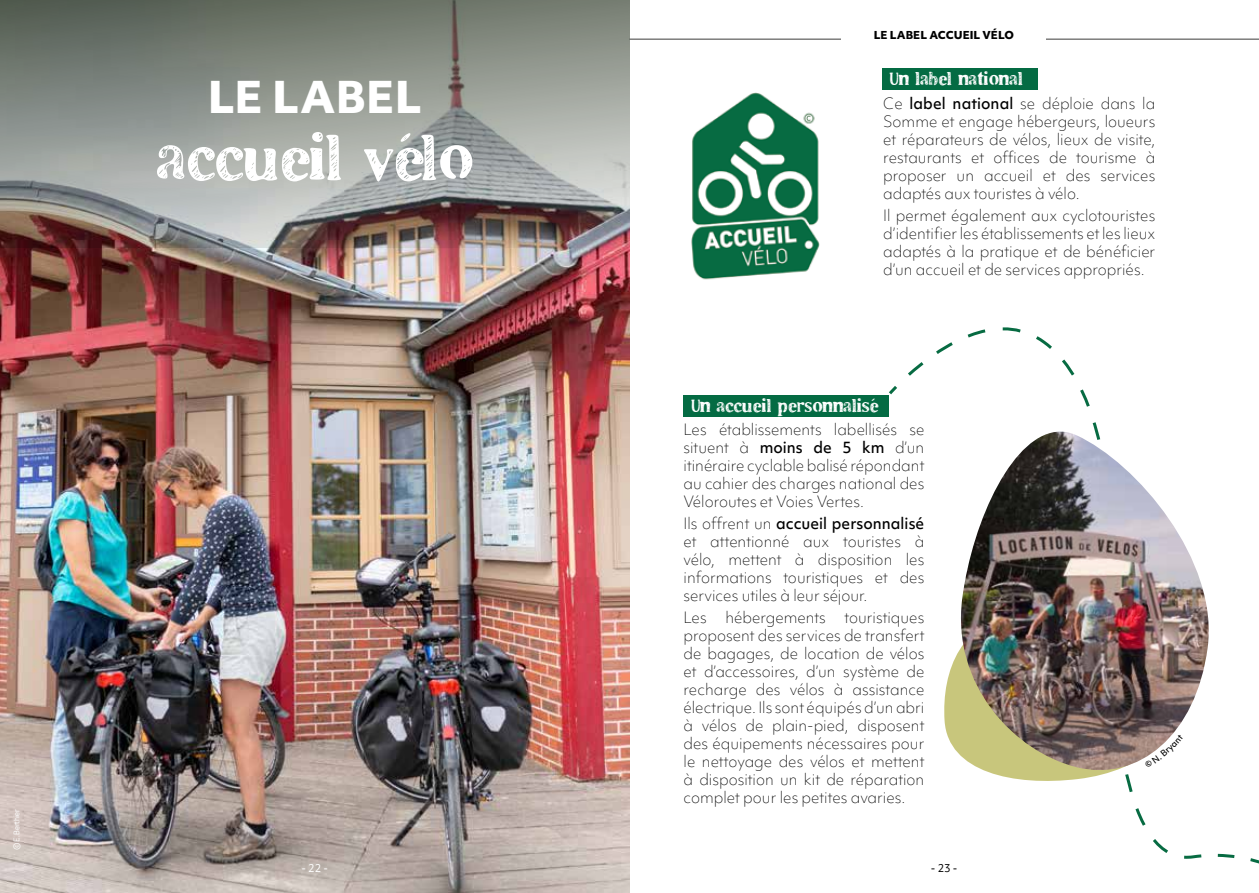
<style>
.page{position:relative;width:1259px;height:893px;background:#fff}
.page>*{position:absolute;margin:0;border:0;box-sizing:border-box;transform-origin:0 0}
.t1{font:62.4px "LL Cooper";color:#fff}
.t2{font:800 42px "Objektiv Mk 1";color:#fff}
.t3{font:18px "LL Cooper";letter-spacing:.01em;color:#fff}
.t4{font:100 15px/18px "Objektiv Mk 1";color:#000;text-align:justify}
.t5{font:800 10.5px "Objektiv Mk 1";color:#000}
.t6{font:10.5px "Objektiv Mk 1";color:#fff}
.t7{font:10.5px "Objektiv Mk 1";color:#000}
.t8{font:condensed 8.25px "TT Rounds Neue";letter-spacing:-.025em;color:#fff}
.s1{font-weight:500}
</style>
<div class="page">
<img style="left:0;top:247px;width:629px;height:646px">
<img style="left:691px;top:92px;width:129px;height:188px">
<svg style="left:0;top:0;width:629px;height:247px;background:#8d8f89"></svg>
<hr style="left:629px;top:39px;width:630px;height:1px;background:#3c3c3b">
<div style="left:841px;top:23px;width:204px;height:24px;background:#fff"></div>
<svg style="left:972px;top:327px;width:49px;height:6px"></svg>
<div style="left:882px;top:68px;width:155px;height:22px;background:#046b43"></div>
<div style="left:683px;top:395px;width:206px;height:22px;background:#046b43"></div>
<img style="left:962px;top:432px;width:247px;height:269px">
<img style="left:944px;top:594px;width:249px;height:265px">
<p class="t8" style="left:11px;top:850px;width:43px;rotate:-90deg">© E. Berthier</p>
<h2 class="t2" style="left:208px;top:67px;width:215px">LE LABEL</h2>
<h1 class="t1" style="left:157px;top:122px;width:317px">accueil vélo</h1>
<p class="t5" style="left:873px;top:27px;width:142px">LE LABEL ACCUEIL VÉLO</p>
<p class="t3" style="left:890px;top:68px;width:134px">Un label national</p>
<p class="t4" style="left:883px;top:95px;width:274px">Ce <span class="s1">label national</span> se déploie dans la Somme et engage hébergeurs, loueurs et réparateurs de vélos, lieux de visite, restaurants et offices de tourisme à proposer un accueil et des services adaptés aux touristes à vélo.</p>
<p class="t4" style="left:883px;top:207px;width:273px">Il permet également aux cyclotouristes d’identifier les établissements et les lieux adaptés à la pratique et de bénéficier d’un accueil et de services appropriés.</p>
<p class="t3" style="left:691px;top:395px;width:188px">Un accueil personnalisé</p>
<p class="t4" style="left:683px;top:420px;width:242px">Les établissements labellisés se situent à <span class="s1">moins de 5 km</span> d’un itinéraire cyclable balisé répondant au cahier des charges national des Véloroutes et Voies Vertes.</p>
<p class="t4" style="left:683px;top:514px;width:242px">Ils offrent un <span class="s1">accueil personnalisé </span>et attentionné aux touristes à vélo, mettent à disposition les informations touristiques et des services utiles à leur séjour.</p>
<p class="t4" style="left:683px;top:608px;width:242px">Les hébergements touristiques proposent des services de transfert de bagages, de location de vélos et d’accessoires, d’un système de recharge des vélos à assistance électrique. Ils sont équipés d’un abri à vélos de plain-pied, disposent des équipements nécessaires pour le nettoyage des vélos et mettent à disposition un kit de réparation complet pour les petites avaries.</p>
<p class="t6" style="left:301px;top:861px;width:28px">- 22 -</p>
<p class="t7" style="left:931px;top:861px;width:28px">- 23 -</p>
</div>
